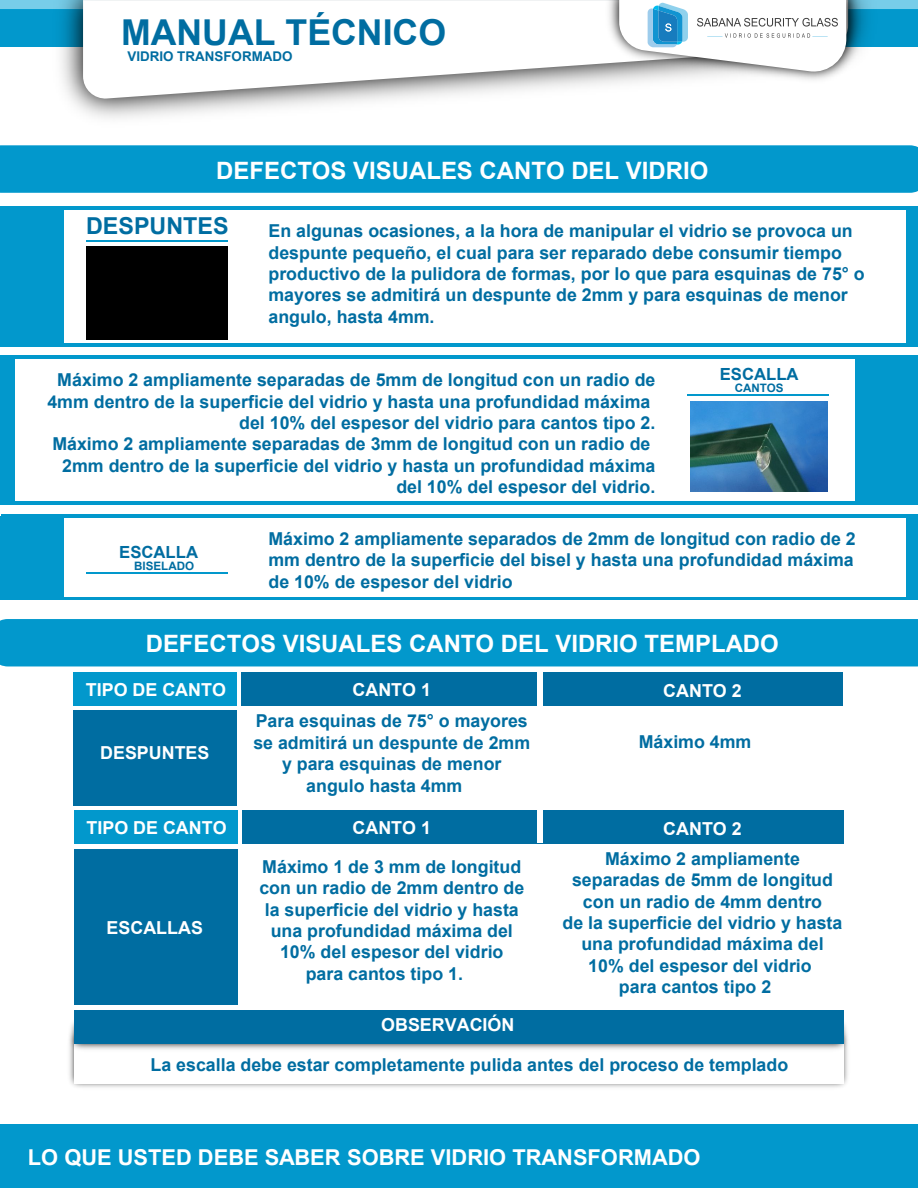
<style>
.page{position:relative;width:918px;height:1188px;background:#fff}
.page>*{position:absolute;margin:0;border:0;box-sizing:border-box;transform-origin:0 0}
.t1{font:700 35.7px "Arial";color:#006da1}
.t2{font:700 24px "Arial";color:#fff}
.t3{font:700 23.25px "Arial";color:#006da1}
.t4{font:700 21.9px "Arial";color:#fff}
.t5{font:700 17.85px/21.3px "Arial";color:#006da1}
.t6{font:700 17.85px "Arial";color:#fff}
.t7{font:700 16.65px "Arial";color:#006da1}
.t8{font:700 13.35px "Arial";color:#006da1}
.t9{font:700 11.55px "Arial";color:#006da1}
</style>
<div class="page">
<div style="left:0;top:10px;width:918px;height:37px;background:#0298cc"></div>
<div style="left:0;top:0;width:918px;height:9px;background:#77cde9"></div>
<img style="left:28px;top:0;width:360px;height:119px">
<svg style="left:83px;top:0;width:481px;height:99px"></svg>
<img style="left:564px;top:0;width:338px;height:87px">
<svg style="left:619px;top:0;width:227px;height:74px"></svg>
<div style="left:0;top:1124px;width:918px;height:64px;background:#0298cc"></div>
<div style="left:0;top:145px;width:918px;height:48px;background:#0298cc"></div>
<div style="left:0;top:207px;width:63px;height:138px;background:#0298cc"></div>
<hr style="left:1px;top:206px;width:917px;height:4px;background:#0298cc">
<hr style="left:1px;top:343px;width:917px;height:4px;background:#0298cc">
<hr style="left:86px;top:241px;width:142px;height:1px;background:#006da1">
<div style="left:86px;top:247px;width:142px;height:93px;background:#000"></div>
<img style="left:690px;top:401px;width:137px;height:90px">
<div style="left:855px;top:355px;width:63px;height:149px;background:#0298cc"></div>
<hr style="left:0;top:355px;width:918px;height:4px;background:#0298cc">
<hr style="left:687px;top:394px;width:141px;height:2px;background:#006da1">
<hr style="left:0;top:501px;width:918px;height:3px;background:#006da1">
<div style="left:0;top:516px;width:64px;height:81px;background:#0298cc"></div>
<hr style="left:1px;top:515px;width:917px;height:3px;background:#006da1">
<hr style="left:0;top:597px;width:918px;height:3px;background:#006da1">
<hr style="left:86px;top:572px;width:142px;height:2px;background:#006da1">
<div style="left:0;top:355px;width:14px;height:149px;background:#0298cc"></div>
<div style="left:906px;top:517px;width:12px;height:80px;background:#0298cc"></div>
<div style="left:906px;top:209px;width:12px;height:135px;background:#0298cc"></div>
<div style="left:0;top:619px;width:918px;height:47px;background:#0298cc"></div>
<div style="left:74px;top:672px;width:163px;height:34px;background:#0298cc"></div>
<div style="left:242px;top:672px;width:601px;height:34px;background:#006da1"></div>
<div style="left:537px;top:672px;width:5px;height:34px;background:#fff"></div>
<div style="left:74px;top:711px;width:163px;height:95px;background:#006da1"></div>
<div style="left:74px;top:811px;width:164px;height:33px;background:#0298cc"></div>
<div style="left:242px;top:810px;width:602px;height:34px;background:#006da1"></div>
<div style="left:537px;top:809px;width:5px;height:34px;background:#fff"></div>
<div style="left:74px;top:849px;width:164px;height:155px;background:#006da1"></div>
<img style="left:69px;top:1004px;width:779px;height:84px">
<div style="left:74px;top:1010px;width:770px;height:34px;background:#006da1"></div>
<h1 class="t1" style="left:121px;top:8px;width:327px">MANUAL TÉCNICO</h1>
<p class="t8" style="left:127px;top:47px;width:167px">VIDRIO TRANSFORMADO</p>
<h2 class="t2" style="left:216px;top:153px;width:494px">DEFECTOS VISUALES CANTO DEL VIDRIO</h2>
<h3 class="t3" style="left:86px;top:210px;width:144px">DESPUNTES</h3>
<p class="t5" style="left:268px;top:221px;width:598px">En algunas ocasiones, a la hora de manipular el vidrio se provoca un despunte pequeño, el cual para ser reparado debe consumir tiempo productivo de la pulidora de formas, por lo que para esquinas de 75° o mayores se admitirá un despunte de 2mm y para esquinas de menor angulo, hasta 4mm.</p>
<p class="t7" style="left:720px;top:362px;width:80px">ESCALLA</p>
<p class="t5" style="left:57px;top:370px;width:600px">Máximo 2 ampliamente separadas de 5mm de longitud con un radio de</p>
<p class="t9" style="left:735px;top:380px;width:51px">CANTOS</p>
<p class="t5" style="left:47px;top:391px;width:610px;text-align:right">4mm dentro de la superficie del vidrio y hasta una profundidad máxima del 10% del espesor del vidrio para cantos tipo 2.<br>Máximo 2 ampliamente separadas de 3mm de longitud con un radio de 2mm dentro de la superficie del vidrio y hasta un profundidad máxima del 10% del espesor del vidrio.</p>
<p class="t5" style="left:268px;top:528px;width:589px;text-align:justify">Máximo 2 ampliamente separados de 2mm de longitud con radio de 2 mm dentro de la superficie del bisel y hasta una profundidad máxima de 10% de espesor del vidrio</p>
<p class="t7" style="left:119px;top:540px;width:80px">ESCALLA</p>
<p class="t9" style="left:134px;top:558px;width:62px">BISELADO</p>
<h2 class="t2" style="left:146px;top:627px;width:635px">DEFECTOS VISUALES CANTO DEL VIDRIO TEMPLADO</h2>
<p class="t6" style="left:86px;top:677px;width:142px">TIPO DE CANTO</p>
<p class="t6" style="left:353px;top:677px;width:80px">CANTO 1</p>
<p class="t6" style="left:663px;top:678px;width:80px">CANTO 2</p>
<p class="t5" style="left:256px;top:711px;width:274px">Para esquinas de 75° o mayores</p>
<p class="t5" style="left:253px;top:732px;width:278px">se admitirá un despunte de 2mm</p>
<p class="t5" style="left:282px;top:753px;width:221px">y para esquinas de menor</p>
<p class="t5" style="left:306px;top:775px;width:158px">angulo hasta 4mm</p>
<p class="t5" style="left:639px;top:731px;width:114px">Máximo 4mm</p>
<p class="t6" style="left:100px;top:740px;width:111px">DESPUNTES</p>
<p class="t6" style="left:87px;top:816px;width:142px">TIPO DE CANTO</p>
<p class="t6" style="left:353px;top:816px;width:80px">CANTO 1</p>
<p class="t6" style="left:663px;top:816px;width:80px">CANTO 2</p>
<p class="t5" style="left:262px;top:856px;width:261px">Máximo 1 de 3 mm de longitud</p>
<p class="t5" style="left:259px;top:878px;width:266px">con un radio de 2mm dentro de</p>
<p class="t5" style="left:265px;top:899px;width:256px">la superficie del vidrio y hasta</p>
<p class="t5" style="left:271px;top:920px;width:244px">una profundidad máxima del</p>
<p class="t5" style="left:280px;top:942px;width:225px">10% del espesor del vidrio</p>
<p class="t5" style="left:306px;top:963px;width:159px">para cantos tipo 1.</p>
<p class="t5" style="left:605px;top:848px;width:196px">Máximo 2 ampliamente</p>
<p class="t5" style="left:572px;top:870px;width:263px">separadas de 5mm de longitud</p>
<p class="t5" style="left:583px;top:891px;width:241px">con un radio de 4mm dentro</p>
<p class="t5" style="left:563px;top:912px;width:281px">de la superficie del vidrio y hasta</p>
<p class="t5" style="left:581px;top:934px;width:244px">una profundidad máxima del</p>
<p class="t5" style="left:588px;top:955px;width:225px">10% del espesor del vidrio</p>
<p class="t5" style="left:619px;top:976px;width:154px">para cantos tipo 2</p>
<p class="t6" style="left:107px;top:915px;width:98px">ESCALLAS</p>
<p class="t6" style="left:381px;top:1012px;width:135px">OBSERVACIÓN</p>
<p class="t5" style="left:151px;top:1054px;width:639px">La escalla debe estar completamente pulida antes del proceso de templado</p>
<p class="t4" style="left:28px;top:1142px;width:674px">LO QUE USTED DEBE SABER SOBRE VIDRIO TRANSFORMADO</p>
</div>
